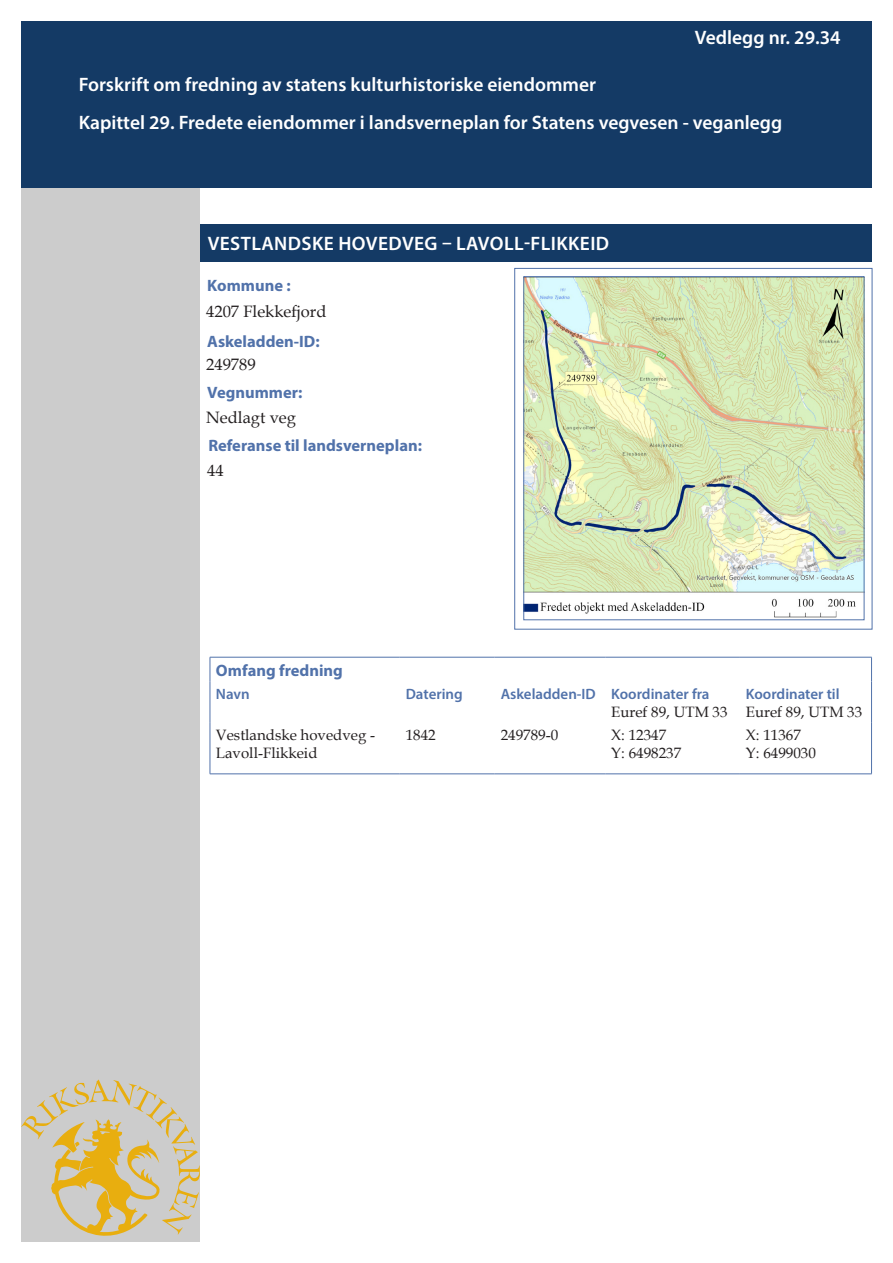
<style>
.page{position:relative;width:893px;height:1263px;background:#fff}
.page>*{position:absolute;margin:0;border:0;box-sizing:border-box;transform-origin:0 0}
.Overskrift_1_MyrPro{font:600 19.5px "Myriad Pro";color:#fff}
.Overskrift_1_MyrPro-2{font:600 19.5px "Myriad Pro";letter-spacing:.02em;color:#fff}
.Overskrift_2_MyrPro{font:700 16.5px "Myriad Pro";color:#5172aa}
.Tekst_-_data_11{font:16.5px "Book Antiqua";color:#231f20}
.Tekst_-_data_10{font:15px/18px "Book Antiqua";color:#231f20}
.Overskrift_3_MyrPro{font:600 15px "Myriad Pro";color:#5172aa}
</style>
<div class="page">
<div style="left:21px;top:188px;width:179px;height:1054px;background:#ccc"></div>
<div style="left:21px;top:21px;width:851px;height:167px;background:#143a65"></div>
<div style="left:200px;top:224px;width:672px;height:38px;background:#143a65"></div>
<svg style="left:21px;top:1079px;width:179px;height:157px"></svg>
<hr style="left:210px;top:657px;width:190px;height:1px;background:#5172aa">
<svg style="left:210px;top:657px;width:1px;height:24px"></svg>
<hr style="left:400px;top:657px;width:95px;height:1px;background:#5172aa">
<hr style="left:495px;top:657px;width:110px;height:1px;background:#5172aa">
<hr style="left:605px;top:657px;width:135px;height:1px;background:#5172aa">
<hr style="left:740px;top:657px;width:132px;height:1px;background:#5172aa">
<svg style="left:871px;top:657px;width:1px;height:24px"></svg>
<hr style="left:210px;top:681px;width:1px;height:42px;background:#5172aa">
<hr style="left:871px;top:681px;width:1px;height:42px;background:#5172aa">
<hr style="left:210px;top:723px;width:1px;height:51px;background:#5172aa">
<hr style="left:871px;top:723px;width:1px;height:51px;background:#5172aa">
<hr style="left:210px;top:774px;width:190px;height:1px;background:#5172aa">
<hr style="left:400px;top:774px;width:95px;height:1px;background:#5172aa">
<hr style="left:495px;top:774px;width:110px;height:1px;background:#5172aa">
<hr style="left:605px;top:774px;width:135px;height:1px;background:#5172aa">
<hr style="left:740px;top:774px;width:132px;height:1px;background:#5172aa">
<div style="left:514px;top:268px;width:358px;height:361px;border:1px solid #5172aa"></div>
<img style="left:526px;top:278px;width:336px;height:340px">
<div style="left:524px;top:276px;width:340px;height:344px;border:1px solid #5172aa"></div>
<p class="Overskrift_1_MyrPro" style="left:79px;top:72px;width:519px">Forskrift om fredning av statens kulturhistoriske eiendommer</p>
<p class="Overskrift_1_MyrPro" style="left:695px;top:25px;width:147px">Vedlegg nr. 29.34</p>
<p class="Overskrift_1_MyrPro" style="left:79px;top:110px;width:705px">Kapittel 29. Fredete eiendommer i landsverneplan for Statens vegvesen - veganlegg</p>
<p class="Overskrift_1_MyrPro-2" style="left:208px;top:231px;width:403px">VESTLANDSKE HOVEDVEG – LAVOLL-FLIKKEID</p>
<p class="Overskrift_2_MyrPro" style="left:207px;top:275px;width:85px">Kommune :</p>
<p class="Tekst_-_data_11" style="left:206px;top:300px;width:122px">4207 Flekkefjord</p>
<p class="Tekst_-_data_11" style="left:206px;top:353px;width:51px">249789</p>
<p class="Overskrift_2_MyrPro" style="left:207px;top:331px;width:114px">Askeladden-ID:</p>
<p class="Overskrift_2_MyrPro" style="left:207px;top:382px;width:97px">Vegnummer:</p>
<p class="Tekst_-_data_11" style="left:206px;top:406px;width:91px">Nedlagt veg</p>
<p class="Overskrift_2_MyrPro" style="left:208px;top:435px;width:215px">Referanse til landsverneplan:</p>
<p class="Tekst_-_data_11" style="left:207px;top:458px;width:18px">44</p>
<p class="Overskrift_2_MyrPro" style="left:216px;top:659px;width:128px">Omfang fredning</p>
<p class="Overskrift_3_MyrPro" style="left:216px;top:684px;width:35px">Navn</p>
<p class="Overskrift_3_MyrPro" style="left:406px;top:684px;width:59px">Datering</p>
<p class="Overskrift_3_MyrPro" style="left:501px;top:684px;width:97px">Askeladden-ID</p>
<p class="Overskrift_3_MyrPro" style="left:611px;top:684px;width:100px">Koordinater fra</p>
<p class="Tekst_-_data_10" style="left:611px;top:702px;width:118px">Euref 89, UTM 33</p>
<p class="Tekst_-_data_10" style="left:216px;top:725px;width:161px">Vestlandske hovedveg -<br>Lavoll-Flikkeid</p>
<p class="Tekst_-_data_10" style="left:406px;top:725px;width:31px">1842</p>
<p class="Tekst_-_data_10" style="left:501px;top:725px;width:59px">249789-0</p>
<p class="Tekst_-_data_10" style="left:611px;top:725px;width:57px">X: 12347</p>
<p class="Tekst_-_data_10" style="left:611px;top:743px;width:72px">Y: 6498237</p>
<p class="Overskrift_3_MyrPro" style="left:746px;top:684px;width:95px">Koordinater til</p>
<p class="Tekst_-_data_10" style="left:746px;top:702px;width:118px">Euref 89, UTM 33</p>
<p class="Tekst_-_data_10" style="left:746px;top:725px;width:57px">X: 11367</p>
<p class="Tekst_-_data_10" style="left:746px;top:743px;width:72px">Y: 6499030</p>
</div>
